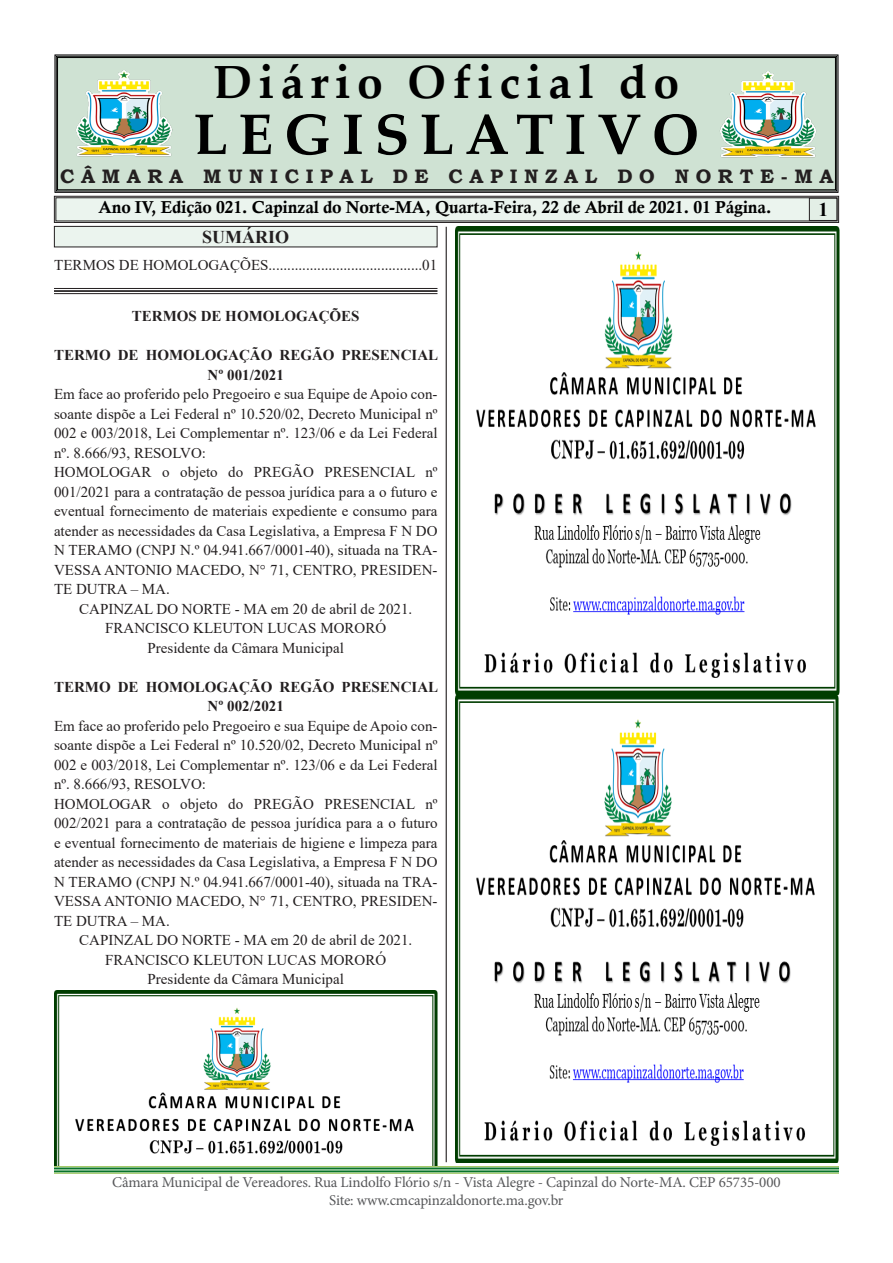
<style>
.page{position:relative;width:893px;height:1263px;background:#fff}
.page>*{position:absolute;margin:0;border:0;box-sizing:border-box;transform-origin:0 0}
.t1{font:700 57px "Palatino Linotype";letter-spacing:.185em;color:#000}
.t2{font:700 46.5px "Palatino Linotype";letter-spacing:.14em;color:#000}
.t3{font:700 19.5px "Bookman Old Style";letter-spacing:.34em;color:#231f20}
.t4{font:700 19.5px "Times New Roman";color:#000}
.t5{font:700 18px "Times New Roman";color:#231f20}
.t6{font:17.25px "Calis MT Bol";letter-spacing:-.01em;color:#000}
.t7{font:15px/19.5px "Times New Roman";color:#231f20;text-align:justify}
.t8{font:15px "Minion Pro";letter-spacing:-.01em;color:#57585a}
.t9{font:700 15px/19.5px "Times New Roman";color:#231f20;text-align:center}
</style>
<div class="page">
<svg style="left:54px;top:195px;width:785px;height:28px;background:#d6ddd8"></svg>
<div style="left:56px;top:197px;width:781px;height:24px;border:1px solid #231f20"></div>
<div style="left:54px;top:226px;width:383px;height:21px;background:#ebf4ee"></div>
<div style="left:54px;top:226px;width:383px;height:21px;border:1px solid #231f20"></div>
<hr style="left:446px;top:227px;width:1px;height:935px;background:#231f20">
<div style="left:55px;top:55px;width:783px;height:138px;background:#cfe2d3"></div>
<div style="left:57px;top:57px;width:779px;height:133px;border:1px solid #000"></div>
<div style="left:59px;top:169px;width:775px;height:14px;background:#cfe2d3"></div>
<div style="left:809px;top:198px;width:28px;height:22px;background:#e3efe6"></div>
<div style="left:809px;top:198px;width:28px;height:23px;border:1px solid #231f20"></div>
<hr style="left:54px;top:288px;width:383px;height:1px;background:#231f20">
<hr style="left:54px;top:290px;width:383px;height:2px;background:#231f20">
<hr style="left:54px;top:293px;width:383px;height:1px;background:#231f20">
<img style="left:54px;top:1167px;width:785px;height:6px">
<img style="left:68px;top:64px;width:112px;height:98px">
<img style="left:712px;top:64px;width:111px;height:98px">
<img style="left:455px;top:227px;width:384px;height:935px">
<img style="left:55px;top:990px;width:382px;height:176px">
<p class="t2" style="left:214px;top:50px;width:467px">Diário Oficial do</p>
<p class="t1" style="left:194px;top:94px;width:507px">LEGISLATIVO</p>
<p class="t3" style="left:60px;top:162px;width:775px">CÂMARA MUNICIPAL DE CAPINZAL DO NORTE-MA</p>
<p class="t4" style="left:818px;top:196px;width:11px">1</p>
<p class="t6" style="left:99px;top:198px;width:675px">Ano IV, Edição 021. Capinzal do Norte-MA, Quarta-Feira, 22 de Abril de 2021. 01 Página.</p>
<p class="t5" style="left:202px;top:224px;width:88px">SUMÁRIO</p>
<p class="t7" style="left:54px;top:255px;width:384px">TERMOS DE HOMOLOGAÇÕES.........................................01</p>
<p class="t9" style="left:132px;top:306px;width:229px">TERMOS DE HOMOLOGAÇÕES</p>
<p class="t9" style="left:54px;top:345px;width:386px">TERMO DE HOMOLOGAÇÃO REGÃO PRESENCIAL<br>Nº 001/2021</p>
<p class="t7" style="left:54px;top:384px;width:385px">Em face ao proferido pelo Pregoeiro e sua Equipe de Apoio con&shy;soante dispõe a Lei Federal nº 10.520/02, Decreto Municipal nº 002 e 003/2018, Lei Complementar nº. 123/06 e da Lei Federal nº. 8.666/93, RESOLVO:</p>
<p class="t7" style="left:54px;top:462px;width:385px">HOMOLOGAR o objeto do PREGÃO PRESENCIAL nº 001/2021 para a contratação de pessoa jurídica para a o futuro e eventual fornecimento de materiais expediente e consumo para atender as necessidades da Casa Legislativa, a Empresa F N DO N TERAMO (CNPJ N.º 04.941.667/0001-40), situada na TRA-VESSA ANTONIO MACEDO, N° 71, CENTRO, PRESIDEN-TE DUTRA – MA.</p>
<p class="t7" style="left:79px;top:599px;width:335px">CAPINZAL DO NORTE - MA em 20 de abril de 2021.</p>
<p class="t7" style="left:105px;top:618px;width:282px">FRANCISCO KLEUTON LUCAS MORORÓ</p>
<p class="t7" style="left:148px;top:638px;width:198px">Presidente da Câmara Municipal</p>
<p class="t9" style="left:54px;top:677px;width:386px">TERMO DE HOMOLOGAÇÃO REGÃO PRESENCIAL<br>Nº 002/2021</p>
<p class="t7" style="left:54px;top:716px;width:385px">Em face ao proferido pelo Pregoeiro e sua Equipe de Apoio con&shy;soante dispõe a Lei Federal nº 10.520/02, Decreto Municipal nº 002 e 003/2018, Lei Complementar nº. 123/06 e da Lei Federal nº. 8.666/93, RESOLVO:</p>
<p class="t7" style="left:54px;top:794px;width:385px">HOMOLOGAR o objeto do PREGÃO PRESENCIAL nº 002/2021 para a contratação de pessoa jurídica para a o futuro e eventual fornecimento de materiais de higiene e limpeza para atender as necessidades da Casa Legislativa, a Empresa F N DO N TERAMO (CNPJ N.º 04.941.667/0001-40), situada na TRA-VESSA ANTONIO MACEDO, N° 71, CENTRO, PRESIDEN-TE DUTRA – MA.</p>
<p class="t7" style="left:79px;top:930px;width:335px">CAPINZAL DO NORTE - MA em 20 de abril de 2021.</p>
<p class="t7" style="left:105px;top:950px;width:282px">FRANCISCO KLEUTON LUCAS MORORÓ</p>
<p class="t7" style="left:148px;top:969px;width:198px">Presidente da Câmara Municipal</p>
<p class="t8" style="left:112px;top:1172px;width:670px">Câmara Municipal de Vereadores. Rua Lindolfo Flório s/n - Vista Alegre - Capinzal do Norte-MA. CEP 65735-000</p>
<p class="t8" style="left:329px;top:1190px;width:236px">Site: www.cmcapinzaldonorte.ma.gov.br</p>
</div>
